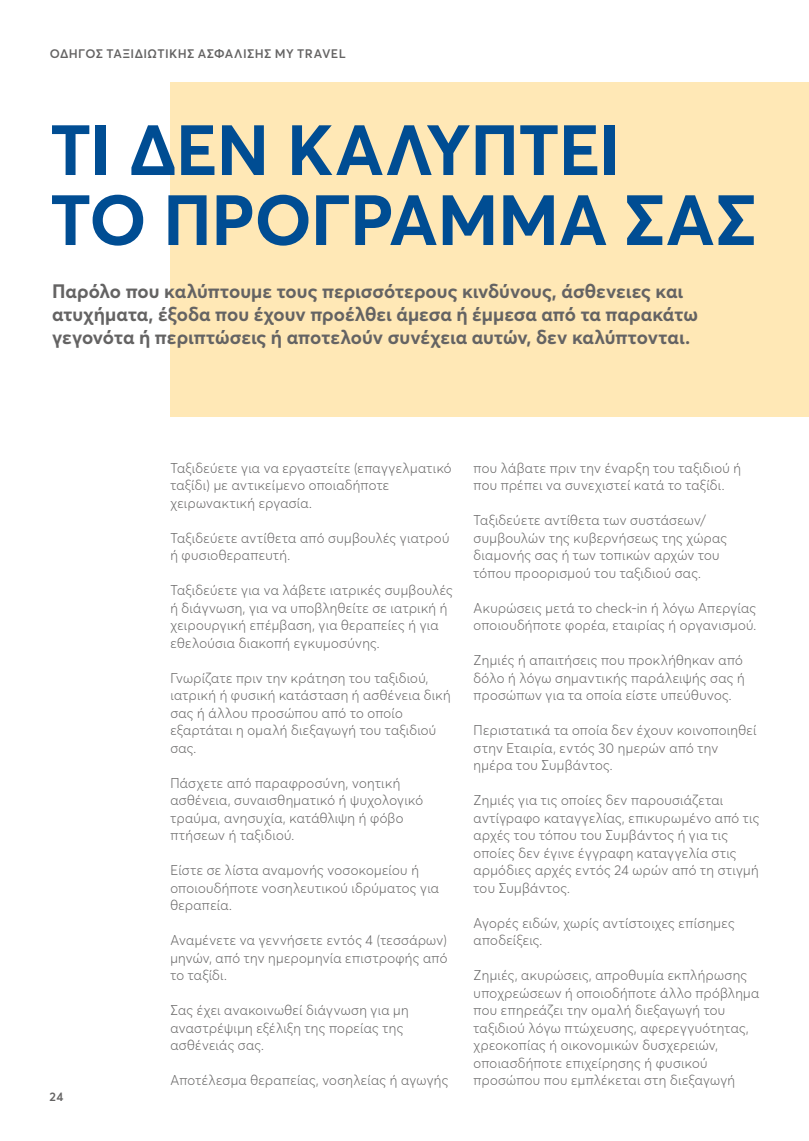
<style>
.page{position:relative;width:809px;height:1141px;background:#fff}
.page>*{position:absolute;margin:0;border:0;box-sizing:border-box;transform-origin:0 0}
.t1{font:700 70px/70px "Averta";letter-spacing:-.01em;color:#004d93}
.t2{font:700 19.25px/23.1px "Averta";color:#646363}
.t3{font:300 14px/17.5px "Averta";letter-spacing:.025em;color:#646363;scale:.96 1}
.t4{font:600 12.25px "Averta";letter-spacing:.03em;color:#646363}
</style>
<div class="page">
<div style="left:170px;top:82px;width:639px;height:335px;background:#ffe8b6"></div>
<p class="t4" style="left:50px;top:45px;width:297px">ΟΔΗΓΌΣ ΤΑΞΙΔΙΩΤΙΚΉΣ ΑΣΦΆΛΙΣΗΣ MY TRAVEL</p>
<h1 class="t1" style="left:50px;top:112px;width:708px">ΤΙ ΔΕΝ ΚΑΛΥΠΤΕΙ<br>ΤΟ ΠΡΟΓΡΑΜΜΑ ΣΑΣ</h1>
<h2 class="t2" style="left:52px;top:278px;width:647px">Παρόλο που καλύπτουμε τους περισσότερους κινδύνους, άσθενειες και ατυχήματα, έξοδα που έχουν προέλθει άμεσα ή έμμεσα από τα παρακάτω γεγονότα ή περιπτώσεις ή αποτελούν συνέχεια αυτών, δεν καλύπτονται.</h2>
<p class="t4" style="left:50px;top:1088px;width:16px">24</p>
<p class="t3" style="left:170px;top:458px;width:294px">Ταξιδεύετε για να εργαστείτε (επαγγελματικό ταξίδι) με αντικείμενο οποιαδήποτε χειρωνακτική εργασία.</p>
<p class="t3" style="left:170px;top:528px;width:292px">Ταξιδεύετε αντίθετα από συμβουλές γιατρού ή φυσιοθεραπευτή.</p>
<p class="t3" style="left:170px;top:581px;width:295px">Ταξιδεύετε για να λάβετε ιατρικές συμβουλές ή διάγνωση, για να υποβληθείτε σε ιατρική ή χειρουργική επέμβαση, για θεραπείες ή για εθελούσια διακοπή εγκυμοσύνης.</p>
<p class="t3" style="left:170px;top:668px;width:293px">Γνωρίζατε πριν την κράτηση του ταξιδιού, ιατρική ή φυσική κατάσταση ή ασθένεια δική σας ή άλλου προσώπου από το οποίο εξαρτάται η ομαλή διεξαγωγή του ταξιδιού σας.</p>
<p class="t3" style="left:170px;top:773px;width:265px">Πάσχετε από παραφροσύνη, νοητική ασθένεια, συναισθηματικό ή ψυχολογικό τραύμα, ανησυχία, κατάθλιψη ή φόβο πτήσεων ή ταξιδιού.</p>
<p class="t3" style="left:170px;top:861px;width:281px">Είστε σε λίστα αναμονής νοσοκομείου ή οποιουδήποτε νοσηλευτικού ιδρύματος για θεραπεία.</p>
<p class="t3" style="left:170px;top:931px;width:290px;text-align:justify">Αναμένετε να γεννήσετε εντός 4 (τεσσάρων) μηνών, από την ημερομηνία επιστροφής από το ταξίδι.</p>
<p class="t3" style="left:170px;top:1001px;width:249px">Σας έχει ανακοινωθεί διάγνωση για μη αναστρέψιμη εξέλιξη της πορείας της ασθένειάς σας.</p>
<p class="t3" style="left:170px;top:1071px;width:291px">Αποτέλεσμα θεραπείας, νοσηλείας ή αγωγής</p>
<p class="t3" style="left:473px;top:458px;width:280px">που λάβατε πριν την έναρξη του ταξιδιού ή που πρέπει να συνεχιστεί κατά το ταξίδι.</p>
<p class="t3" style="left:473px;top:511px;width:266px">Ταξιδεύετε αντίθετα των συστάσεων/ συμβουλών της κυβερνήσεως της χώρας διαμονής σας ή των τοπικών αρχών του τόπου προορισμού του ταξιδιού σας.</p>
<p class="t3" style="left:473px;top:598px;width:296px">Ακυρώσεις μετά το check-in ή λόγω Απεργίας οποιουδήποτε φορέα, εταιρίας ή οργανισμού.</p>
<p class="t3" style="left:473px;top:651px;width:284px">Ζημιές ή απαιτήσεις που προκλήθηκαν από δόλο ή λόγω σημαντικής παράλειψής σας ή προσώπων για τα οποία είστε υπεύθυνος.</p>
<p class="t3" style="left:473px;top:721px;width:296px">Περιστατικά τα οποία δεν έχουν κοινοποιηθεί στην Εταιρία, εντός 30 ημερών από την ημέρα του Συμβάντος.</p>
<p class="t3" style="left:473px;top:791px;width:299px">Ζημιές για τις οποίες δεν παρουσιάζεται αντίγραφο καταγγελίας, επικυρωμένο από τις αρχές του τόπου του Συμβάντος ή για τις οποίες δεν έγινε έγγραφη καταγγελία στις αρμόδιες αρχές εντός 24 ωρών από τη στιγμή του Συμβάντος.</p>
<p class="t3" style="left:473px;top:913px;width:273px">Αγορές ειδών, χωρίς αντίστοιχες επίσημες αποδείξεις.</p>
<p class="t3" style="left:473px;top:966px;width:299px">Ζημιές, ακυρώσεις, απροθυμία εκπλήρωσης υποχρεώσεων ή οποιοδήποτε άλλο πρόβλημα που επηρεάζει την ομαλή διεξαγωγή του ταξιδιού λόγω πτώχευσης, αφερεγγυότητας, χρεοκοπίας ή οικονομικών δυσχερειών, οποιασδήποτε επιχείρησης ή φυσικού προσώπου που εμπλέκεται στη διεξαγωγή</p>
</div>
